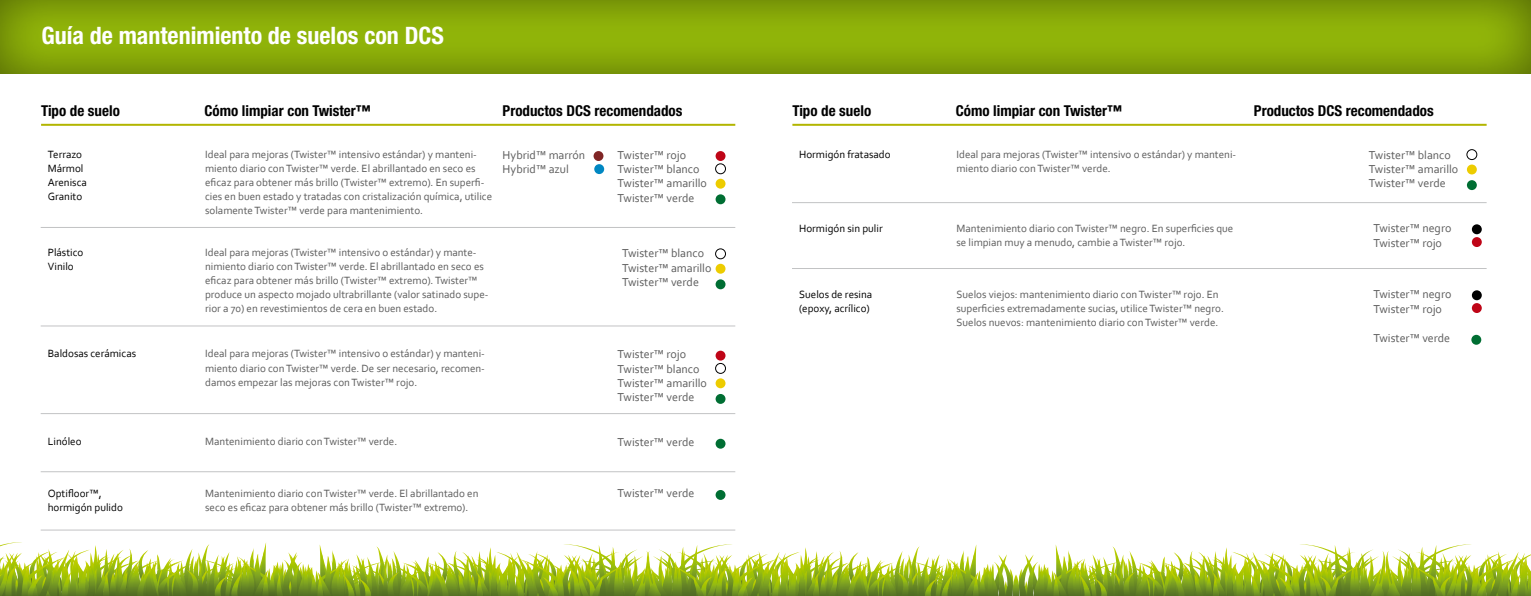
<style>
.page{position:relative;width:1531px;height:596px;background:#fff}
.page>*{position:absolute;margin:0;border:0;box-sizing:border-box;transform-origin:0 0}
.t1{font:700 condensed 24px "Helvetica Neue";color:#fff}
.t2{font:700 condensed 15px "Helvetica Neue";color:#000}
.t3{font:12px/14.4px "Corbel";color:#5c5c5c}
.t4{font:11px/14px "Corbel";color:#5c5c5c}
.t5{font:11px/14px "Corbel";color:#000}
</style>
<div class="page">
<div style="left:0;top:0;width:1531px;height:74px;background:#000;opacity:.49"></div>
<hr style="left:41px;top:124px;width:694px;height:2px;background:#b2b500">
<div style="left:715px;top:151px;width:10px;height:10px;background:#bf0517;border-radius:50%"></div>
<div style="left:715px;top:164px;width:11px;height:10px;border:1px solid #000;border-radius:50%"></div>
<div style="left:715px;top:179px;width:10px;height:9px;background:#edcc00;border-radius:50%"></div>
<div style="left:715px;top:194px;width:10px;height:10px;background:#006e33;border-radius:50%"></div>
<div style="left:715px;top:350px;width:10px;height:10px;background:#bf0517;border-radius:50%"></div>
<div style="left:715px;top:363px;width:11px;height:10px;border:1px solid #000;border-radius:50%"></div>
<div style="left:715px;top:378px;width:10px;height:10px;background:#edcc00;border-radius:50%"></div>
<svg style="left:715px;top:393px;width:10px;height:10px"></svg>
<div style="left:715px;top:438px;width:10px;height:10px;background:#006e33;border-radius:50%"></div>
<svg style="left:715px;top:489px;width:10px;height:10px"></svg>
<div style="left:715px;top:248px;width:11px;height:11px;border:1px solid #000;border-radius:50%"></div>
<div style="left:715px;top:263px;width:10px;height:10px;background:#edcc00;border-radius:50%"></div>
<div style="left:715px;top:279px;width:10px;height:10px;background:#006e33;border-radius:50%"></div>
<div style="left:593px;top:151px;width:10px;height:10px;background:#802626;border-radius:50%"></div>
<div style="left:594px;top:164px;width:10px;height:10px;background:#0087c2;border-radius:50%"></div>
<hr style="left:41px;top:227px;width:694px;height:1px;background:#c2c3c4">
<hr style="left:41px;top:325px;width:694px;height:1px;background:#c2c3c4">
<hr style="left:41px;top:413px;width:694px;height:1px;background:#c2c3c4">
<hr style="left:41px;top:471px;width:694px;height:1px;background:#c2c3c4">
<hr style="left:41px;top:529px;width:694px;height:1px;background:#c2c3c4">
<hr style="left:792px;top:124px;width:694px;height:2px;background:#b2b500">
<div style="left:1467px;top:149px;width:10px;height:11px;border:1px solid #000;border-radius:50%"></div>
<div style="left:1467px;top:164px;width:10px;height:10px;background:#edcc00;border-radius:50%"></div>
<div style="left:1467px;top:180px;width:10px;height:10px;background:#006e33;border-radius:50%"></div>
<div style="left:1471px;top:334px;width:10px;height:10px;background:#006e33;border-radius:50%"></div>
<hr style="left:792px;top:202px;width:694px;height:1px;background:#c2c3c4">
<hr style="left:792px;top:268px;width:694px;height:1px;background:#c2c3c4">
<div style="left:1472px;top:224px;width:10px;height:10px;background:#000;border-radius:50%"></div>
<div style="left:1472px;top:237px;width:10px;height:10px;background:#bf0517;border-radius:50%"></div>
<div style="left:1472px;top:290px;width:10px;height:10px;background:#000;border-radius:50%"></div>
<div style="left:1472px;top:303px;width:10px;height:10px;background:#bf0517;border-radius:50%"></div>
<svg style="left:0;top:542px;width:1531px;height:54px"></svg>
<h1 class="t1" style="left:42px;top:21px;width:404px">Guía de mantenimiento de suelos con DCS</h1>
<h2 class="t2" style="left:41px;top:101px;width:80px">Tipo de suelo</h2>
<h2 class="t2" style="left:204px;top:101px;width:168px">Cómo limpiar con Twister™</h2>
<h2 class="t2" style="left:502px;top:101px;width:181px">Productos DCS recomendados</h2>
<p class="t5" style="left:48px;top:147px;width:41px">Terrazo<br>Mármol<br>Arenisca<br>Granito</p>
<p class="t4" style="left:205px;top:147px;width:289px">Ideal para mejoras (Twister™ intensivo estándar) y manteni&shy;miento diario con Twister™ verde. El abrillantado en seco es eficaz para obtener más brillo (Twister™ extremo). En superfi&shy;cies en buen estado y tratadas con cristalización química, utilice solamente Twister™ verde para mantenimiento.</p>
<p class="t4" style="left:205px;top:245px;width:285px">Ideal para mejoras (Twister™ intensivo o estándar) y mante&shy;nimiento diario con Twister™ verde. El abrillantado en seco es eficaz para obtener más brillo (Twister™ extremo). Twister™ produce un aspecto mojado ultrabrillante (valor satinado supe&shy;rior a 70) en revestimientos de cera en buen estado.</p>
<p class="t4" style="left:205px;top:346px;width:281px;text-align:justify">Ideal para mejoras (Twister™ intensivo o estándar) y manteni&shy;miento diario con Twister™ verde. De ser necesario, recomen&shy;damos empezar las mejoras con Twister™ rojo.</p>
<p class="t3" style="left:502px;top:147px;width:84px">Hybrid™ marrón<br>Hybrid™ azul</p>
<p class="t3" style="left:618px;top:147px;width:91px">Twister™ rojo<br>Twister™ blanco<br>Twister™ amarillo<br>Twister™ verde</p>
<p class="t5" style="left:48px;top:245px;width:37px">Plástico<br>Vinilo</p>
<p class="t3" style="left:622px;top:245px;width:91px">Twister™ blanco<br>Twister™ amarillo<br>Twister™ verde</p>
<p class="t5" style="left:48px;top:346px;width:90px">Baldosas cerámicas</p>
<p class="t3" style="left:618px;top:346px;width:91px">Twister™ rojo<br>Twister™ blanco<br>Twister™ amarillo<br>Twister™ verde</p>
<p class="t3" style="left:618px;top:434px;width:78px">Twister™ verde</p>
<p class="t5" style="left:48px;top:434px;width:35px">Linóleo</p>
<p class="t4" style="left:205px;top:434px;width:194px">Mantenimiento diario con Twister™ verde.</p>
<p class="t5" style="left:48px;top:485px;width:77px">Optifloor™, hormigón pulido</p>
<p class="t4" style="left:205px;top:485px;width:275px">Mantenimiento diario con Twister™ verde. El abrillantado en seco es eficaz para obtener más brillo (Twister™ extremo).</p>
<p class="t3" style="left:618px;top:485px;width:78px">Twister™ verde</p>
<h2 class="t2" style="left:792px;top:101px;width:80px">Tipo de suelo</h2>
<h2 class="t2" style="left:956px;top:101px;width:168px">Cómo limpiar con Twister™</h2>
<h2 class="t2" style="left:1254px;top:101px;width:181px">Productos DCS recomendados</h2>
<p class="t5" style="left:799px;top:147px;width:93px">Hormigón fratasado</p>
<p class="t4" style="left:956px;top:147px;width:281px">Ideal para mejoras (Twister™ intensivo o estándar) y manteni&shy;miento diario con Twister™ verde.</p>
<p class="t3" style="left:1369px;top:147px;width:91px">Twister™ blanco<br>Twister™ amarillo<br>Twister™ verde</p>
<p class="t5" style="left:799px;top:220px;width:85px">Hormigón sin pulir</p>
<p class="t5" style="left:799px;top:286px;width:75px">Suelos de resina (epoxy, acrílico)</p>
<p class="t4" style="left:956px;top:220px;width:278px">Mantenimiento diario con Twister™ negro. En superficies que se limpian muy a menudo, cambie a Twister™ rojo.</p>
<p class="t4" style="left:956px;top:286px;width:269px">Suelos viejos: mantenimiento diario con Twister™ rojo. En superficies extremadamente sucias, utilice Twister™ negro.<br>Suelos nuevos: mantenimiento diario con Twister™ verde.</p>
<p class="t3" style="left:1373px;top:221px;width:79px">Twister™ negro<br>Twister™ rojo</p>
<p class="t3" style="left:1373px;top:286px;width:79px">Twister™ negro<br>Twister™ rojo</p>
<p class="t3" style="left:1373px;top:330px;width:78px">Twister™ verde</p>
</div>
